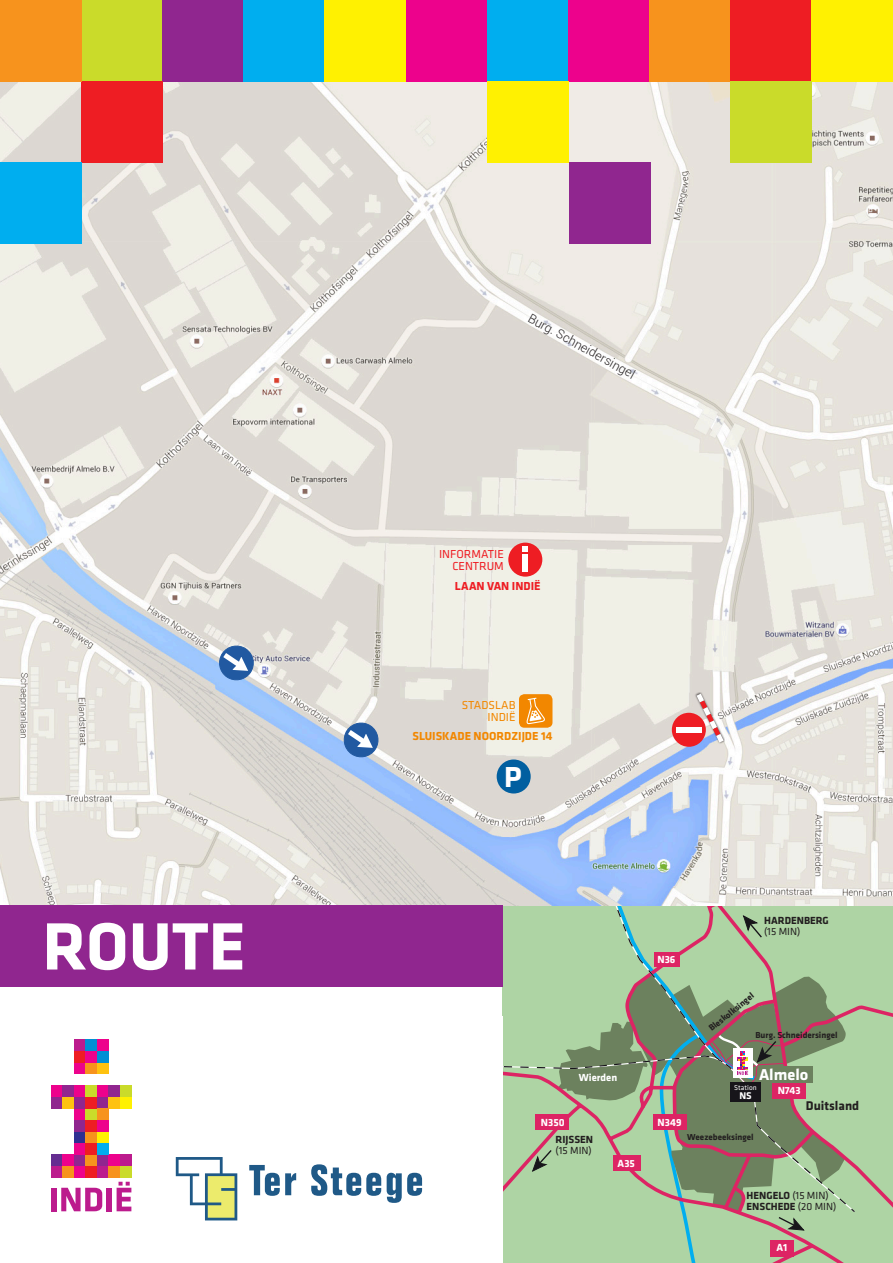
<style>
.page{position:relative;width:893px;height:1263px;background:#fff}
.page>*{position:absolute;margin:0;border:0;box-sizing:border-box;transform-origin:0 0}
.t1{font:700 69.3px "Klavika";color:#fff}
.t2{font:700 30px "Klavika";color:#fff}
.t3{font:700 16.35px "Klavika";color:#fff}
.t4{font:700 13.05px "Klavika";color:#231f20}
.t5{font:300 12.6px "Roboto";color:#231f20}
.t6{font:700 12px "Klavika";color:#f28700}
.t7{font:12px/12px "Klavika";color:#ee1d23;text-align:right}
.t8{font:12px "Klavika";color:#f28700}
.t9{font:700 12px "Klavika";color:#ee1d23}
.t10{font:700 10.65px "Klavika";color:#231f20}
.t11{font:700 10.65px "Klavika";color:#fff}
.t12{font:10.65px "Klavika";color:#231f20}
.t13{font:700 10.05px "Klavika";color:#fff}
.t14{font:700 9px "Klavika";color:#231f20}
.t15{font:7.35px "Klavika";color:#fff}
.s1{font-weight:400}
</style>
<div class="page">
<div style="left:489px;top:905px;width:404px;height:358px;background:#aed4a4"></div>
<div style="left:847px;top:905px;width:9px;height:308px;background:#aed4a4"></div>
<svg style="left:490px;top:905px;width:357px;height:358px;background:#9fb18e"></svg>
<img style="left:0;top:81px;width:893px;height:824px">
<div style="left:74px;top:1166px;width:12px;height:11px;background:#ed028c"></div>
<div style="left:86px;top:1166px;width:11px;height:11px;background:#ee1d23"></div>
<div style="left:97px;top:1166px;width:12px;height:11px;background:#bc1b8d"></div>
<div style="left:109px;top:1166px;width:11px;height:11px;background:#f7931d"></div>
<div style="left:74px;top:1154px;width:12px;height:12px;background:#90268f"></div>
<div style="left:86px;top:1154px;width:11px;height:12px;background:#f7931d"></div>
<div style="left:97px;top:1154px;width:12px;height:12px;background:#90268f"></div>
<div style="left:109px;top:1154px;width:11px;height:12px;background:#ed028c"></div>
<div style="left:74px;top:1143px;width:12px;height:11px;background:#ed028c"></div>
<div style="left:86px;top:1143px;width:11px;height:11px;background:#ee1d23"></div>
<div style="left:74px;top:1131px;width:12px;height:12px;background:#2e3092"></div>
<div style="left:86px;top:1131px;width:11px;height:12px;background:#f7931d"></div>
<div style="left:74px;top:1120px;width:12px;height:11px;background:#90268f"></div>
<div style="left:86px;top:1120px;width:11px;height:11px;background:#ee1d23"></div>
<div style="left:74px;top:1108px;width:12px;height:12px;background:#ed028c"></div>
<div style="left:86px;top:1108px;width:11px;height:12px;background:#cadb2a"></div>
<div style="left:74px;top:1097px;width:12px;height:11px;background:#90268f"></div>
<div style="left:86px;top:1097px;width:11px;height:11px;background:#ee1d23"></div>
<div style="left:97px;top:1097px;width:12px;height:11px;background:#90268f"></div>
<div style="left:109px;top:1097px;width:11px;height:11px;background:#fec210"></div>
<div style="left:74px;top:1085px;width:12px;height:12px;background:#ed028c"></div>
<div style="left:86px;top:1085px;width:11px;height:12px;background:#cadb2a"></div>
<div style="left:97px;top:1085px;width:12px;height:12px;background:#ed028c"></div>
<div style="left:109px;top:1085px;width:11px;height:12px;background:#90268f"></div>
<div style="left:120px;top:1166px;width:12px;height:11px;background:#cadb2a"></div>
<div style="left:120px;top:1154px;width:12px;height:12px;background:#bc1b8d"></div>
<div style="left:97px;top:1143px;width:12px;height:11px;background:#00aeef"></div>
<div style="left:97px;top:1131px;width:12px;height:12px;background:#fff101"></div>
<div style="left:97px;top:1120px;width:12px;height:11px;background:#ed028c"></div>
<div style="left:97px;top:1108px;width:12px;height:12px;background:#f7931d"></div>
<div style="left:120px;top:1097px;width:12px;height:11px;background:#fff101"></div>
<div style="left:120px;top:1085px;width:12px;height:12px;background:#cadb2a"></div>
<div style="left:51px;top:1166px;width:11px;height:11px;background:#bc1b8d"></div>
<div style="left:62px;top:1166px;width:12px;height:11px;background:#f7931d"></div>
<div style="left:51px;top:1154px;width:11px;height:12px;background:#652d91"></div>
<div style="left:62px;top:1154px;width:12px;height:12px;background:#ed028c"></div>
<div style="left:51px;top:1097px;width:11px;height:11px;background:#90268f"></div>
<div style="left:62px;top:1097px;width:12px;height:11px;background:#fec210"></div>
<div style="left:51px;top:1085px;width:11px;height:12px;background:#ed028c"></div>
<div style="left:62px;top:1085px;width:12px;height:12px;background:#90268f"></div>
<div style="left:74px;top:1062px;width:12px;height:12px;background:#ed028c"></div>
<div style="left:86px;top:1062px;width:11px;height:12px;background:#f7931d"></div>
<div style="left:74px;top:1051px;width:12px;height:11px;background:#ee1d23"></div>
<div style="left:86px;top:1051px;width:11px;height:11px;background:#ed028c"></div>
<div style="left:97px;top:1062px;width:12px;height:12px;background:#fec210"></div>
<div style="left:97px;top:1051px;width:12px;height:11px;background:#008fd5"></div>
<div style="left:74px;top:1039px;width:12px;height:12px;background:#bc1b8d"></div>
<div style="left:86px;top:1039px;width:11px;height:12px;background:#008fd5"></div>
<div style="left:97px;top:1039px;width:12px;height:12px;background:#ed028c"></div>
<div style="left:51px;top:1188px;width:5px;height:23px;background:#bc1b8d"></div>
<svg style="left:61px;top:1188px;width:41px;height:23px"></svg>
<div style="left:106px;top:1188px;width:6px;height:23px;background:#bc1b8d"></div>
<svg style="left:117px;top:1182px;width:14px;height:29px"></svg>
<div style="left:0;top:905px;width:503px;height:81px;background:#90268f"></div>
<div style="left:519px;top:694px;width:33px;height:34px;background:#f28700;border-radius:5px"></div>
<svg style="left:526px;top:698px;width:19px;height:26px"></svg>
<div style="left:508px;top:543px;width:34px;height:34px;background:#ee1d23;border-radius:50%"></div>
<div style="left:523px;top:554px;width:5px;height:17px;background:#fff"></div>
<svg style="left:523px;top:547px;width:5px;height:5px"></svg>
<div style="left:497px;top:759px;width:34px;height:34px;background:#015fa0;border-radius:50%"></div>
<div style="left:81px;top:0;width:81px;height:81px;background:#cadb2a"></div>
<div style="left:162px;top:0;width:82px;height:81px;background:#90268f"></div>
<div style="left:244px;top:0;width:81px;height:81px;background:#00aeef"></div>
<div style="left:406px;top:0;width:81px;height:81px;background:#ed028c"></div>
<div style="left:487px;top:0;width:81px;height:81px;background:#00aeef"></div>
<div style="left:568px;top:0;width:81px;height:81px;background:#ed028c"></div>
<div style="left:649px;top:0;width:82px;height:81px;background:#f7931d"></div>
<div style="left:731px;top:0;width:81px;height:81px;background:#ee1d23"></div>
<div style="left:812px;top:0;width:81px;height:81px;background:#fff101"></div>
<div style="left:81px;top:81px;width:81px;height:81px;background:#ee1d23"></div>
<div style="left:731px;top:81px;width:81px;height:81px;background:#cadb2a"></div>
<div style="left:0;top:0;width:81px;height:81px;background:#f7931d"></div>
<div style="left:325px;top:0;width:81px;height:81px;background:#fff101"></div>
<svg style="left:217px;top:644px;width:39px;height:38px"></svg>
<svg style="left:342px;top:721px;width:38px;height:38px"></svg>
<div style="left:694px;top:692px;width:31px;height:52px;background:#231f20;opacity:.75"></div>
<svg style="left:697px;top:694px;width:27px;height:49px"></svg>
<div style="left:672px;top:713px;width:34px;height:34px;background:#ee1d23;border-radius:50%"></div>
<div style="left:676px;top:727px;width:26px;height:5px;background:#fff"></div>
<div style="left:0;top:162px;width:81px;height:82px;background:#00aeef"></div>
<svg style="left:249px;top:1165px;width:47px;height:31px"></svg>
<svg style="left:311px;top:1164px;width:70px;height:32px"></svg>
<svg style="left:387px;top:1173px;width:35px;height:30px"></svg>
<svg style="left:176px;top:1157px;width:61px;height:63px"></svg>
<div style="left:456px;top:1016px;width:47px;height:247px;background:#fff"></div>
<div style="left:487px;top:81px;width:81px;height:81px;background:#fff101"></div>
<div style="left:569px;top:162px;width:81px;height:82px;background:#90268f"></div>
<p class="t1" style="left:43px;top:909px;width:205px">ROUTE</p>
<p class="t5" style="left:533px;top:309px;width:121px;rotate:29deg">Burg. Schneidersingel</p>
<p class="t7" style="left:439px;top:548px;width:66px">INFORMATIE<br>CENTRUM</p>
<p class="t9" style="left:455px;top:580px;width:87px">LAAN VAN INDIË</p>
<p class="t8" style="left:462px;top:699px;width:55px">STADSLAB</p>
<p class="t8" style="left:488px;top:711px;width:29px">INDIË</p>
<p class="t6" style="left:412px;top:730px;width:142px">SLUISKADE NOORDZIJDE 14</p>
<p class="t2" style="left:504px;top:760px;width:19px">P</p>
<p class="t11" style="left:657px;top:954px;width:19px">N36</p>
<p class="t10" style="left:764px;top:914px;width:66px">HARDENBERG</p>
<p class="t12" style="left:764px;top:925px;width:38px">(15 MIN)</p>
<p class="t14" style="left:707px;top:1025px;width:56px;rotate:-39deg">Bleskolksingel</p>
<p class="t14" style="left:755px;top:1030px;width:84px">Burg. Schneidersingel</p>
<p class="t11" style="left:579px;top:1072px;width:40px">Wierden</p>
<p class="t3" style="left:759px;top:1065px;width:51px">Almelo</p>
<p class="t15" style="left:734px;top:1084px;width:24px">Station</p>
<p class="t13" style="left:739px;top:1090px;width:14px">NS</p>
<p class="t14" style="left:687px;top:1132px;width:68px">Weezebeeksingel</p>
<p class="t11" style="left:778px;top:1085px;width:24px">N743</p>
<p class="t4" style="left:806px;top:1098px;width:55px">Duitsland</p>
<p class="t11" style="left:541px;top:1116px;width:25px">N350</p>
<p class="t11" style="left:658px;top:1116px;width:25px">N349</p>
<p class="t10" style="left:556px;top:1134px;width:39px">RIJSSEN</p>
<p class="t12" style="left:556px;top:1145px;width:38px">(15 MIN)</p>
<p class="t11" style="left:618px;top:1157px;width:19px">A35</p>
<p class="t10" style="left:747px;top:1189px;width:84px">HENGELO <span class="s1">(15 MIN)</span></p>
<p class="t10" style="left:747px;top:1200px;width:91px">ENSCHEDE <span class="s1">(20 MIN)</span></p>
<p class="t11" style="left:777px;top:1242px;width:12px">A1</p>
</div>
